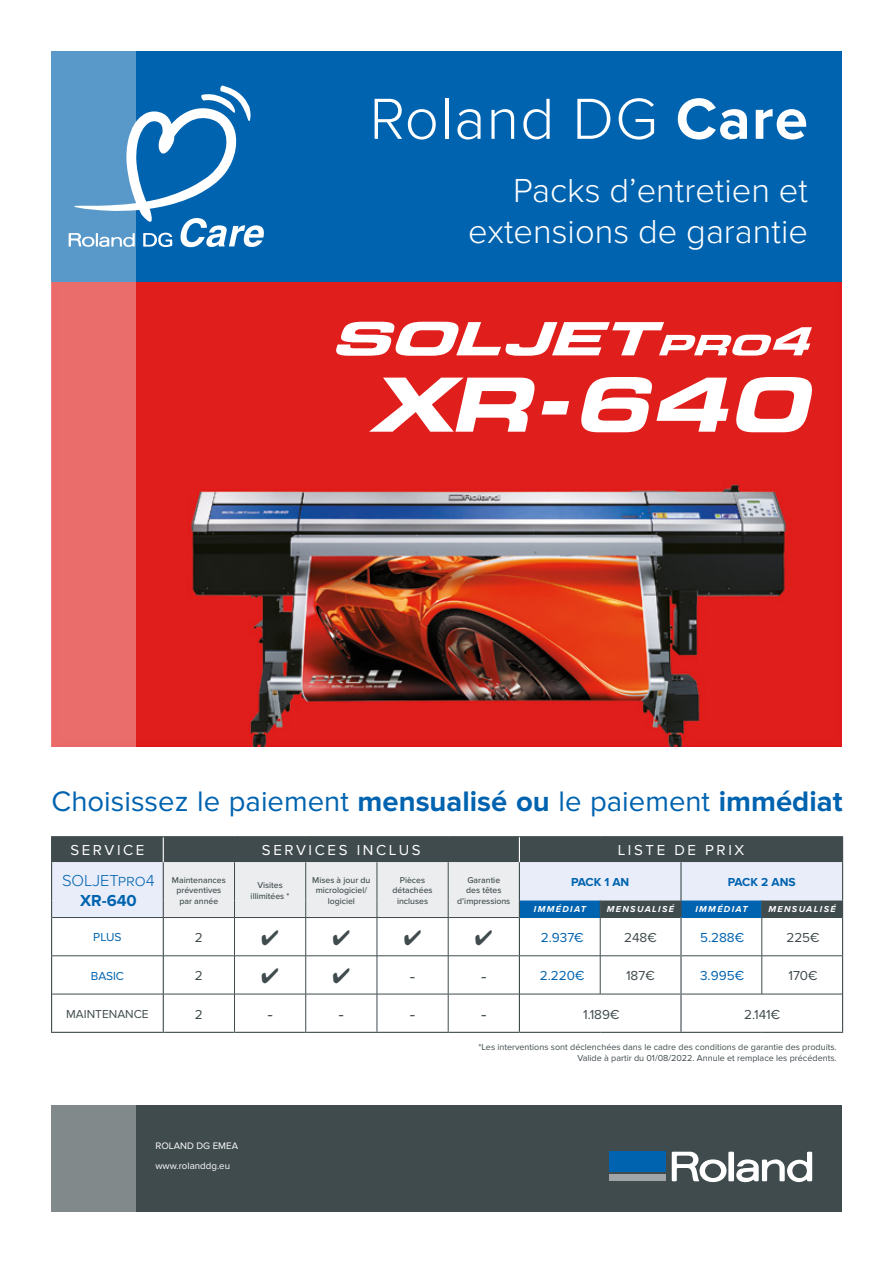
<style>
.page{position:relative;width:893px;height:1263px;background:#fff}
.page>*{position:absolute;margin:0;border:0;box-sizing:border-box;transform-origin:0 0}
.t1{font:300 60px "Proxima Nova";letter-spacing:.02em;color:#fff}
.t2{font:300 34.5px/41.4px "Proxima Nova";color:#fff;text-align:right}
.t3{font:29.25px "Proxima Nova";color:#0063af}
.t4{font:18px "Proxima Nova";color:#404b4e}
.t5{font:300 16.5px "Proxima Nova";color:#0063af}
.t6{font:700 16.5px "Proxima Nova";color:#0063af}
.t7{font:15px "Proxima Nova";letter-spacing:.175em;color:#fff}
.t8{font:13.5px "Proxima Nova";color:#404b4e}
.t9{font:13.5px "Proxima Nova";color:#0063af}
.t10{font:700 12px "Proxima Nova";color:#0063af}
.t11{font:12px "Proxima Nova";color:#404b4e}
.t12{font:12px "Proxima Nova";color:#0063af}
.t13{font:9.75px/20.2px "Proxima Nova";color:#fff}
.t14{font:9px/10.8px "Proxima Nova";color:#404b4e;text-align:right}
.t15{font:italic 700 9px "Proxima Nova";letter-spacing:.15em;color:#fff}
.t16{font:500 8.7px/10.5px "Proxima Nova";color:#404b4e;text-align:center}
.s1{font-weight:700}
</style>
<div class="page">
<img style="left:136px;top:282px;width:706px;height:465px">
<svg style="left:334px;top:322px;width:478px;height:34px"></svg>
<svg style="left:369px;top:378px;width:167px;height:54px"></svg>
<svg style="left:542px;top:401px;width:27px;height:13px"></svg>
<svg style="left:579px;top:377px;width:149px;height:55px"></svg>
<svg style="left:734px;top:377px;width:80px;height:55px"></svg>
<div style="left:51px;top:1106px;width:791px;height:106px;background:#404b4e"></div>
<div style="left:728px;top:1152px;width:6px;height:29px;background:#fff"></div>
<svg style="left:736px;top:1152px;width:76px;height:31px"></svg>
<svg style="left:672px;top:1152px;width:54px;height:30px"></svg>
<div style="left:609px;top:1174px;width:57px;height:7px;background:#a1a5a7"></div>
<div style="left:609px;top:1152px;width:57px;height:20px;background:#0063af"></div>
<div style="left:51px;top:51px;width:791px;height:231px;background:#0063af"></div>
<svg style="left:51px;top:51px;width:85px;height:1161px"></svg>
<svg style="left:69px;top:86px;width:195px;height:161px"></svg>
<hr style="left:520px;top:955px;width:80px;height:1px;background:#404b4e">
<hr style="left:682px;top:955px;width:80px;height:1px;background:#404b4e">
<hr style="left:520px;top:994px;width:80px;height:1px;background:#404b4e">
<hr style="left:600px;top:994px;width:80px;height:1px;background:#404b4e">
<hr style="left:682px;top:994px;width:80px;height:1px;background:#404b4e">
<hr style="left:762px;top:994px;width:80px;height:1px;background:#404b4e">
<hr style="left:163px;top:918px;width:1px;height:37px;background:#404b4e">
<hr style="left:163px;top:956px;width:1px;height:38px;background:#404b4e">
<hr style="left:163px;top:994px;width:1px;height:38px;background:#404b4e">
<hr style="left:842px;top:994px;width:1px;height:38px;background:#404b4e">
<hr style="left:234px;top:918px;width:1px;height:37px;background:#404b4e">
<hr style="left:305px;top:918px;width:1px;height:37px;background:#404b4e">
<hr style="left:377px;top:918px;width:1px;height:37px;background:#404b4e">
<hr style="left:448px;top:918px;width:1px;height:37px;background:#404b4e">
<hr style="left:52px;top:955px;width:111px;height:1px;background:#404b4e">
<hr style="left:163px;top:955px;width:71px;height:1px;background:#404b4e">
<hr style="left:234px;top:955px;width:72px;height:1px;background:#404b4e">
<hr style="left:234px;top:956px;width:1px;height:38px;background:#404b4e">
<hr style="left:306px;top:955px;width:71px;height:1px;background:#404b4e">
<hr style="left:305px;top:956px;width:1px;height:38px;background:#404b4e">
<hr style="left:377px;top:955px;width:71px;height:1px;background:#404b4e">
<hr style="left:377px;top:956px;width:1px;height:38px;background:#404b4e">
<hr style="left:448px;top:955px;width:71px;height:1px;background:#404b4e">
<hr style="left:448px;top:956px;width:1px;height:38px;background:#404b4e">
<hr style="left:600px;top:955px;width:80px;height:1px;background:#404b4e">
<hr style="left:762px;top:955px;width:80px;height:1px;background:#404b4e">
<hr style="left:52px;top:994px;width:111px;height:1px;background:#404b4e">
<hr style="left:163px;top:994px;width:71px;height:1px;background:#404b4e">
<hr style="left:234px;top:994px;width:72px;height:1px;background:#404b4e">
<hr style="left:234px;top:994px;width:1px;height:38px;background:#404b4e">
<hr style="left:306px;top:994px;width:71px;height:1px;background:#404b4e">
<hr style="left:305px;top:994px;width:1px;height:38px;background:#404b4e">
<hr style="left:377px;top:994px;width:71px;height:1px;background:#404b4e">
<hr style="left:377px;top:994px;width:1px;height:38px;background:#404b4e">
<hr style="left:448px;top:994px;width:71px;height:1px;background:#404b4e">
<hr style="left:448px;top:994px;width:1px;height:38px;background:#404b4e">
<hr style="left:51px;top:836px;width:112px;height:1px;background:#404b4e">
<hr style="left:163px;top:836px;width:71px;height:1px;background:#404b4e">
<hr style="left:234px;top:836px;width:72px;height:1px;background:#404b4e">
<hr style="left:306px;top:836px;width:71px;height:1px;background:#404b4e">
<hr style="left:377px;top:836px;width:71px;height:1px;background:#404b4e">
<hr style="left:448px;top:836px;width:71px;height:1px;background:#404b4e">
<hr style="left:519px;top:836px;width:81px;height:1px;background:#404b4e">
<hr style="left:600px;top:836px;width:81px;height:1px;background:#404b4e">
<hr style="left:681px;top:836px;width:81px;height:1px;background:#404b4e">
<hr style="left:762px;top:836px;width:81px;height:1px;background:#404b4e">
<hr style="left:51px;top:917px;width:1px;height:39px;background:#404b4e">
<hr style="left:842px;top:917px;width:1px;height:39px;background:#404b4e">
<hr style="left:51px;top:956px;width:1px;height:38px;background:#404b4e">
<hr style="left:842px;top:956px;width:1px;height:38px;background:#404b4e">
<hr style="left:51px;top:994px;width:1px;height:38px;background:#404b4e">
<hr style="left:51px;top:1032px;width:112px;height:1px;background:#404b4e">
<hr style="left:163px;top:1032px;width:71px;height:1px;background:#404b4e">
<hr style="left:234px;top:1032px;width:72px;height:1px;background:#404b4e">
<hr style="left:306px;top:1032px;width:71px;height:1px;background:#404b4e">
<hr style="left:377px;top:1032px;width:71px;height:1px;background:#404b4e">
<hr style="left:448px;top:1032px;width:71px;height:1px;background:#404b4e">
<hr style="left:519px;top:1032px;width:81px;height:1px;background:#404b4e">
<hr style="left:600px;top:1032px;width:81px;height:1px;background:#404b4e">
<hr style="left:681px;top:1032px;width:81px;height:1px;background:#404b4e">
<hr style="left:762px;top:1032px;width:81px;height:1px;background:#404b4e">
<hr style="left:52px;top:917px;width:111px;height:1px;background:#404b4e">
<hr style="left:163px;top:917px;width:71px;height:1px;background:#404b4e">
<hr style="left:234px;top:917px;width:72px;height:1px;background:#404b4e">
<hr style="left:306px;top:917px;width:71px;height:1px;background:#404b4e">
<hr style="left:377px;top:917px;width:71px;height:1px;background:#404b4e">
<hr style="left:448px;top:917px;width:71px;height:1px;background:#404b4e">
<hr style="left:600px;top:917px;width:80px;height:1px;background:#404b4e">
<hr style="left:762px;top:917px;width:80px;height:1px;background:#404b4e">
<hr style="left:519px;top:917px;width:1px;height:39px;background:#404b4e">
<hr style="left:519px;top:956px;width:1px;height:38px;background:#404b4e">
<hr style="left:519px;top:994px;width:1px;height:38px;background:#404b4e">
<hr style="left:680px;top:917px;width:2px;height:39px;background:#404b4e">
<hr style="left:680px;top:956px;width:2px;height:38px;background:#404b4e">
<hr style="left:680px;top:994px;width:2px;height:38px;background:#404b4e">
<hr style="left:761px;top:918px;width:1px;height:37px;background:#404b4e">
<hr style="left:761px;top:956px;width:1px;height:38px;background:#404b4e">
<svg style="left:51px;top:837px;width:792px;height:80px;background:#a2acb4"></svg>
<hr style="left:600px;top:918px;width:1px;height:37px;background:#404b4e">
<hr style="left:600px;top:956px;width:1px;height:38px;background:#404b4e">
<hr style="left:680px;top:862px;width:2px;height:38px;background:#404b4e">
<hr style="left:842px;top:862px;width:1px;height:38px;background:#404b4e">
<hr style="left:520px;top:917px;width:80px;height:1px;background:#0063af">
<hr style="left:682px;top:917px;width:80px;height:1px;background:#0063af">
<h1 class="t1" style="left:370px;top:84px;width:440px">Roland DG <span class="s1">Care</span></h1>
<h2 class="t2" style="left:468px;top:170px;width:341px">Packs d’entretien et extensions de garantie</h2>
<h3 class="t3" style="left:52px;top:784px;width:792px">Choisissez le paiement <span class="s1">mensualisé ou</span> le paiement <span class="s1">immédiat</span></h3>
<h3 class="t7" style="left:70px;top:842px;width:76px">SERVICE</h3>
<h3 class="t7" style="left:262px;top:842px;width:160px">SERVICES INCLUS</h3>
<h3 class="t7" style="left:618px;top:842px;width:128px">LISTE DE PRIX</h3>
<p class="t16" style="left:172px;top:875px;width:55px">Maintenances préventives par année</p>
<p class="t16" style="left:251px;top:880px;width:40px">Visites illimitées *</p>
<p class="t16" style="left:312px;top:875px;width:60px">Mises à jour du micrologiciel/ logiciel</p>
<p class="t16" style="left:392px;top:875px;width:42px">Pièces détachées incluses</p>
<p class="t16" style="left:457px;top:875px;width:55px">Garantie<br>des têtes d’impressions</p>
<h3 class="t10" style="left:571px;top:875px;width:60px">PACK 1 AN</h3>
<h3 class="t10" style="left:728px;top:875px;width:69px">PACK 2 ANS</h3>
<p class="t15" style="left:534px;top:903px;width:54px">IMMÉDIAT</p>
<p class="t15" style="left:607px;top:903px;width:69px">MENSUALISÉ</p>
<p class="t15" style="left:695px;top:903px;width:54px">IMMÉDIAT</p>
<p class="t15" style="left:768px;top:903px;width:69px">MENSUALISÉ</p>
<h3 class="t12" style="left:93px;top:930px;width:30px">PLUS</h3>
<h3 class="t8" style="left:195px;top:930px;width:9px">2</h3>
<h3 class="t12" style="left:91px;top:969px;width:35px">BASIC</h3>
<h3 class="t8" style="left:195px;top:968px;width:9px">2</h3>
<h3 class="t4" style="left:410px;top:966px;width:7px">-</h3>
<h3 class="t4" style="left:481px;top:966px;width:7px">-</h3>
<h3 class="t11" style="left:66px;top:1007px;width:84px">MAINTENANCE</h3>
<h3 class="t8" style="left:195px;top:1006px;width:9px">2</h3>
<h3 class="t4" style="left:267px;top:1004px;width:7px">-</h3>
<h3 class="t4" style="left:339px;top:1004px;width:7px">-</h3>
<h3 class="t4" style="left:410px;top:1004px;width:7px">-</h3>
<h3 class="t4" style="left:481px;top:1004px;width:7px">-</h3>
<p class="t14" style="left:478px;top:1041px;width:360px">*Les interventions sont déclenchées dans le cadre des conditions de garantie des produits.<br>Valide à partir du 01/08/2022. Annule et remplace les précédents.</p>
<h3 class="t5" style="left:62px;top:871px;width:94px">SOLJETpro4</h3>
<h3 class="t6" style="left:80px;top:891px;width:58px">XR-640</h3>
<h3 class="t9" style="left:541px;top:930px;width:44px">2.937€</h3>
<h3 class="t8" style="left:624px;top:930px;width:34px">248€</h3>
<h3 class="t9" style="left:700px;top:930px;width:46px">5.288€</h3>
<h3 class="t8" style="left:786px;top:930px;width:35px">225€</h3>
<h3 class="t9" style="left:540px;top:968px;width:46px">2.220€</h3>
<h3 class="t8" style="left:626px;top:968px;width:30px">187€</h3>
<h3 class="t9" style="left:700px;top:968px;width:45px">3.995€</h3>
<h3 class="t8" style="left:788px;top:968px;width:31px">170€</h3>
<h3 class="t8" style="left:583px;top:1006px;width:38px">1.189€</h3>
<h3 class="t8" style="left:744px;top:1006px;width:38px">2.141€</h3>
<p class="t13" style="left:155px;top:1135px;width:84px">ROLAND DG EMEA www.rolanddg.eu</p>
</div>
